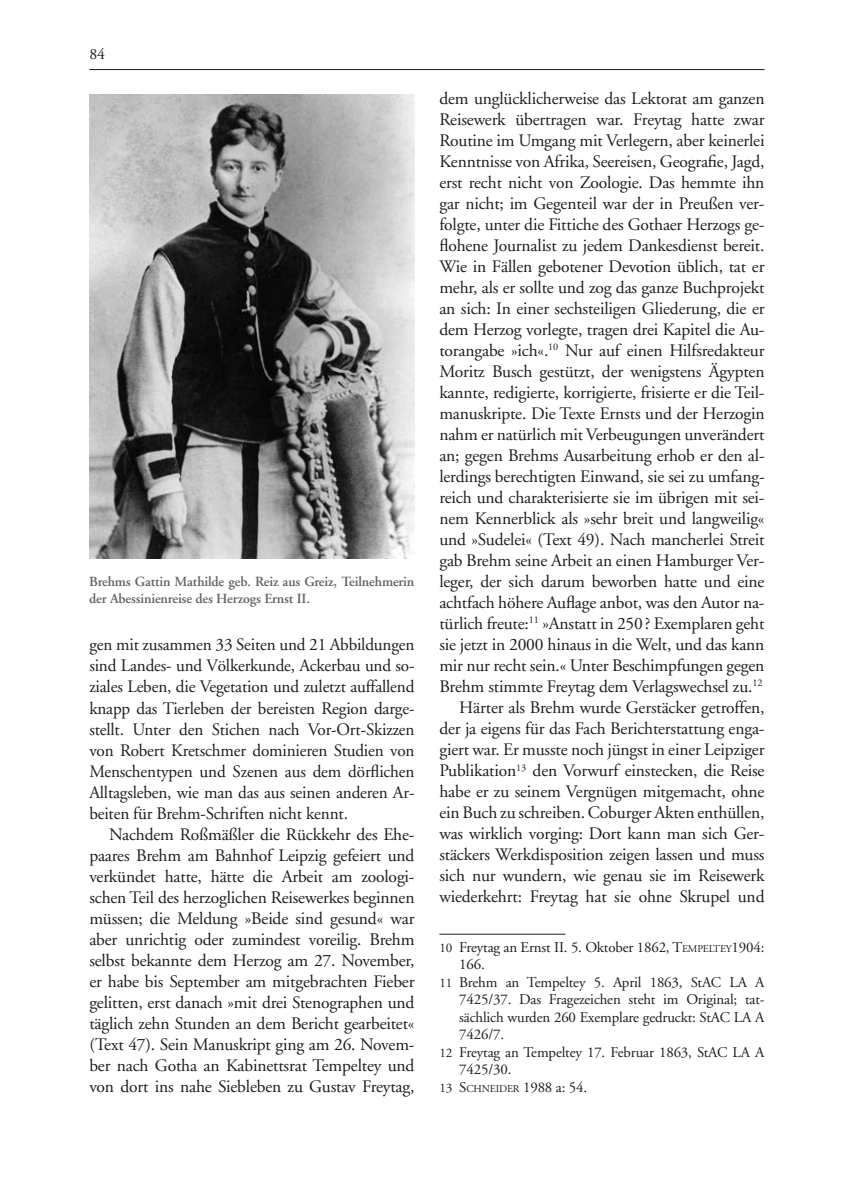
<style>
.page{position:relative;width:844px;height:1191px;background:#fff}
.page>*{position:absolute;margin:0;border:0;box-sizing:border-box;transform-origin:0 0}
.t1{font:17.5px/21px "Adobe Garamond";letter-spacing:-.01em;color:#1d1d1b;text-align:justify}
.t2{font:15.75px "Adobe Garamond";color:#1d1d1b}
.t3{font:14.88px "Adobe Garamond";letter-spacing:-.01em;color:#1d1d1b}
.t4{font:600 14px/16.8px "Adobe Garamond";letter-spacing:-.01em;color:#646463}
.s1{font-size:13.12px}
.s2{font-style:inherit}
.s3{font-size:10.33px}
</style>
<div class="page">
<hr style="left:89px;top:69px;width:675px;height:1px;background:#1d1d1b">
<hr style="left:439px;top:934px;width:126px;height:1px;background:#1d1d1b">
<img style="left:89px;top:94px;width:325px;height:464px">
<p class="t2" style="left:89px;top:44px;width:17px">84</p>
<p class="t4" style="left:89px;top:573px;width:326px">Brehms Gattin Mathilde geb. Reiz aus Greiz, Teilnehmerin der Abessinienreise des Herzogs Ernst II.</p>
<p class="t1" style="left:89px;top:634px;width:326px">gen mit zusammen 33 Seiten und 21 Abbildungen sind Landes- und Völkerkunde, Ackerbau und so&shy;ziales Leben, die Vegetation und zuletzt auffallend knapp das Tierleben der bereisten Region darge&shy;stellt. Unter den Stichen nach Vor-Ort-Skizzen von Robert Kretschmer dominieren Studien von Menschentypen und Szenen aus dem dörflichen Alltagsleben, wie man das aus seinen anderen Ar&shy;beiten für Brehm-Schriften nicht kennt.</p>
<p class="t1" style="left:89px;top:823px;width:326px;text-indent:20px">Nachdem Roßmäßler die Rückkehr des Ehe&shy;paares Brehm am Bahnhof Leipzig gefeiert und verkündet hatte, hätte die Arbeit am zoologi&shy;schen Teil des herzoglichen Reisewerkes beginnen müssen; die Meldung »Beide sind gesund« war aber unrichtig oder zumindest voreilig. Brehm selbst bekannte dem Herzog am 27. November, er habe bis September am mitgebrachten Fieber gelitten, erst danach »mit drei Stenographen und täglich zehn Stunden an dem Bericht gearbeitet« (Text 47). Sein Manuskript ging am 26. Novem&shy;ber nach Gotha an Kabinettsrat Tempeltey und von dort ins nahe Siebleben zu Gustav Freytag,</p>
<p class="t1" style="left:439px;top:88px;width:326px;text-align:right">dem unglücklicherweise das Lektorat am ganzen Reisewerk übertragen war. Freytag hatte zwar Routine im Umgang mit Verlegern, aber keinerlei Kenntnisse von Afrika, Seereisen, Geografie, Jagd, erst recht nicht von Zoologie. Das hemmte ihn gar nicht; im Gegenteil war der in Preußen ver&shy;folgte, unter die Fittiche des Gothaer Herzogs ge&shy;flohene Journalist zu jedem Dankesdienst bereit.<br>Wie in Fällen gebotener Devotion üblich, tat er mehr, als er sollte und zog das ganze Buchprojekt an sich: In einer sechsteiligen Gliederung, die er dem Herzog vorlegte, tragen drei Kapitel die Au&shy;torangabe »ich«.<sup>10</sup> Nur auf einen Hilfsredakteur Moritz Busch gestützt, der wenigstens Ägypten kannte, redigierte, korrigierte, frisierte er die Teil&shy;manuskripte. Die Texte Ernsts und der Herzogin nahm er natürlich mit Verbeugungen unverändert an; gegen Brehms Ausarbeitung erhob er den al&shy;lerdings berechtigten Einwand, sie sei zu umfang&shy;reich und charakterisierte sie im übrigen mit sei&shy;nem Kennerblick als »sehr breit und langweilig« und »Sudelei« (Text 49). Nach mancherlei Streit gab Brehm seine Arbeit an einen Hamburger Ver&shy;leger, der sich darum beworben hatte und eine achtfach höhere Auflage anbot, was den Autor na&shy;türlich freute:<sup>11</sup> »Anstatt in 250? Exemplaren geht sie jetzt in 2000 hinaus in die Welt, und das kann mir nur recht sein.« Unter Beschimpfungen gegen Brehm stimmte Freytag dem Verlagswechsel zu.<sup>12<br></sup>Härter als Brehm wurde Gerstäcker getroffen, der ja eigens für das Fach Berichterstattung enga&shy;giert war. Er musste noch jüngst in einer Leipziger Publikation<sup>13</sup> den Vorwurf einstecken, die Reise habe er zu seinem Vergnügen mitgemacht, ohne ein Buch zu schreiben. Coburger Akten enthüllen, was wirklich vorging: Dort kann man sich Ger&shy;stäckers Werkdisposition zeigen lassen und muss sich nur wundern, wie genau sie im Reisewerk wiederkehrt: Freytag hat sie ohne Skrupel und</p>
<p class="t3" style="left:439px;top:938px;width:326px"><span class="s1">10</span> Freytag an Ernst II. 5. Oktober 1862, <span class="s2">T</span><span class="s3">EMPELTEY</span>1904:</p>
<p class="t3" style="left:459px;top:955px;width:27px">166.</p>
<p class="t3" style="left:439px;top:973px;width:326px"><span class="s1">11</span> Brehm an Tempeltey 5. April 1863, StAC LA A</p>
<p class="t3" style="left:459px;top:990px;width:307px">7425/37. Das Fragezeichen steht im Original; tat-</p>
<p class="t3" style="left:459px;top:1008px;width:307px">sächlich wurden 260 Exemplare gedruckt: StAC LA A</p>
<p class="t3" style="left:459px;top:1025px;width:46px">7426/7.</p>
<p class="t3" style="left:439px;top:1043px;width:326px"><span class="s1">12</span> Freytag an Tempeltey 17. Februar 1863, StAC LA A</p>
<p class="t3" style="left:459px;top:1060px;width:54px">7425/30.</p>
<p class="t3" style="left:439px;top:1078px;width:149px"><span class="s1">13</span> <span class="s2">S</span><span class="s3">CHNEIDER</span> 1988 a: 54.</p>
</div>
